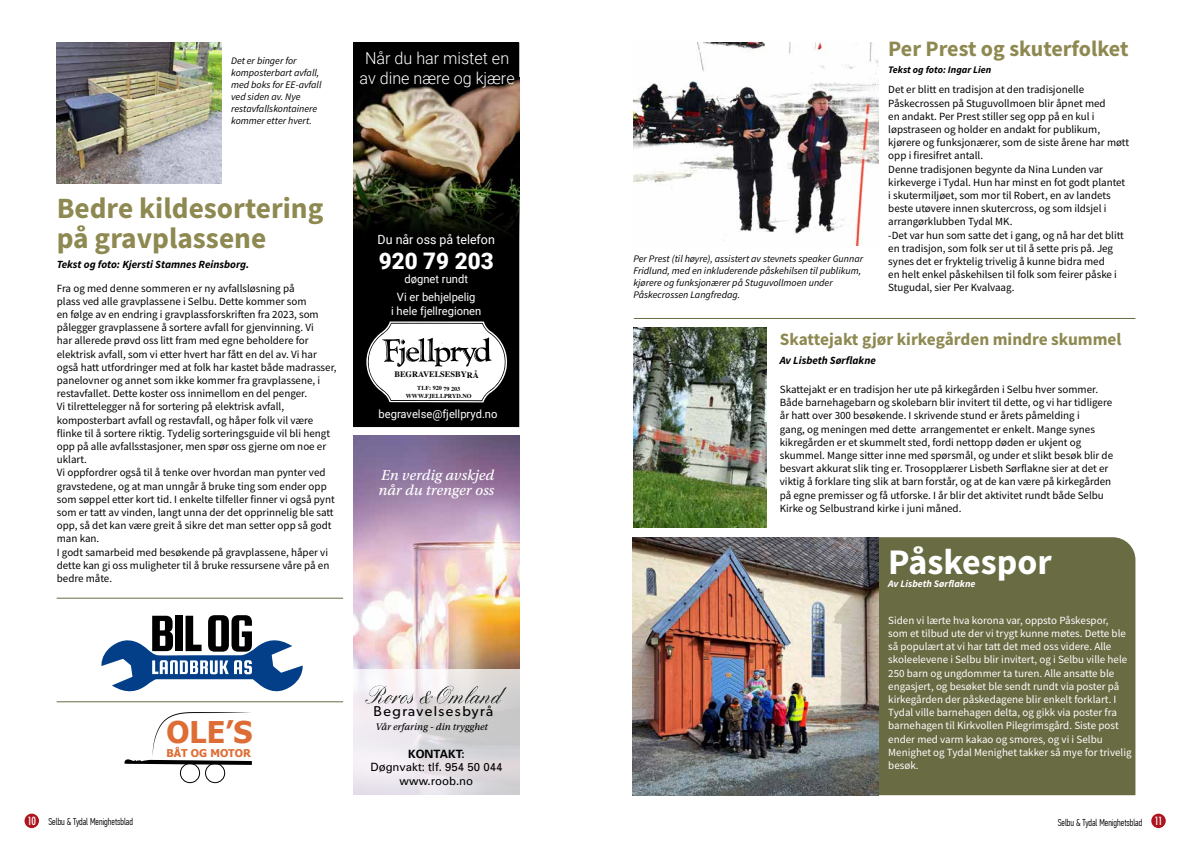
<style>
.page{position:relative;width:1191px;height:842px;background:#fff}
.page>*{position:absolute;margin:0;border:0;box-sizing:border-box;transform-origin:0 0}
.t1{font:700 36px "Source Sans Pro";color:#fff}
.t2{font:700 29.9px "Tahoma";color:#dd6d35}
.t3{font:700 29.4px/29.4px "Source Sans Pro";color:#8e8951}
.t4{font:900 22.8px "Roboto";color:#fff}
.t5{font:700 22.1px "Source Sans Pro";color:#8e8951}
.t6{font:700 17.3px "Source Sans Pro";color:#8e8951}
.t7{font:300 16.5px/19.8px "Roboto";color:#fff;text-align:center}
.t8{font:15.2px/15.2px "Utopia Std Capt It";color:#fff}
.t9{font:14.3px "Gibson";letter-spacing:.1em;color:#000}
.t10{font:12.7px "Roboto";color:#fff}
.t11{font:11.4px/17.5px "Roboto";color:#fff;text-align:center}
.t12{font:11.4px/13.7px "Univers";color:#000;text-align:center}
.t13{font:700 11.4px "Univers";color:#000}
.t14{font:11px/13.2px "Source Sans Pro";color:#000}
.t15{font:11px/13.2px "Source Sans Pro";color:#fff}
.t16{font:italic 700 11px "Source Sans Pro";color:#000}
.t17{font:700 10.8px "Tahoma";color:#dd6d35}
.t18{font:10.1px "Utopia Std Capt It";color:#000}
.t19{font:italic 10px/12px "Source Sans Pro";color:#000}
.t20{font:300 10px "PF Din Text Comp Pro";color:#000}
.t21{font:italic 700 10px "Source Sans Pro";color:#000}
.t22{font:italic 700 10px "Source Sans Pro";color:#fff}
.t23{font:700 8.4px "Times";letter-spacing:-.01em;color:#000}
.t24{font:700 6.1px/7.3px "Times";letter-spacing:-.01em;color:#000;text-align:center}
.s1{font-family:"Futura";font-weight:500;font-stretch:condensed;font-size:11px;color:#fff}
</style>
<div class="page">
<div style="left:25px;top:814px;width:14px;height:14px;background:#af131d;border-radius:50%"></div>
<div style="left:1151px;top:814px;width:14px;height:14px;background:#af131d;border-radius:50%"></div>
<div style="left:878px;top:537px;width:257px;height:258px;background:#696b43"></div>
<img style="left:57px;top:43px;width:164px;height:141px">
<img style="left:634px;top:43px;width:244px;height:202px">
<img style="left:632px;top:537px;width:246px;height:258px">
<div style="left:354px;top:43px;width:165px;height:384px;background:#000"></div>
<svg style="left:366px;top:321px;width:141px;height:82px"></svg>
<img style="left:354px;top:78px;width:165px;height:157px">
<img style="left:354px;top:435px;width:165px;height:234px">
<svg style="left:354px;top:669px;width:165px;height:126px"></svg>
<img style="left:354px;top:681px;width:165px;height:27px">
<img style="left:633px;top:327px;width:133px;height:200px">
<svg style="left:124px;top:712px;width:128px;height:53px"></svg>
<div style="left:180px;top:763px;width:20px;height:20px;border:1px solid #010101;border-radius:50%"></div>
<div style="left:205px;top:763px;width:20px;height:20px;border:1px solid #010101;border-radius:50%"></div>
<svg style="left:101px;top:615px;width:202px;height:77px"></svg>
<hr style="left:634px;top:318px;width:501px;height:1px;background:#696b43">
<hr style="left:57px;top:598px;width:286px;height:1px;background:#696b43">
<hr style="left:57px;top:702px;width:286px;height:1px;background:#696b43">
<p class="t19" style="left:231px;top:54px;width:92px">Det er binger for komposterbart avfall, med boks for EE-avfall ved siden av. Nye restavfallskontainere kommer etter hvert.</p>
<h3 class="t7" style="left:359px;top:48px;width:157px">Når du har mistet en av dine nære og kjære</h3>
<h3 class="t3" style="left:57px;top:193px;width:268px">Bedre kildesortering på gravplassene</h3>
<p class="t16" style="left:57px;top:257px;width:194px">Tekst og foto: Kjersti Stamnes Reinsborg.</p>
<p class="t14" style="left:57px;top:281px;width:281px">Fra og med denne sommeren er ny avfallsløsning på<br>plass ved alle gravplassene i Selbu. Dette kommer som<br>en følge av en endring i gravplassforskriften fra 2023, som pålegger gravplassene å sortere avfall for gjenvinning. Vi<br>har allerede prøvd oss litt fram med egne beholdere for elektrisk avfall, som vi etter hvert har fått en del av. Vi har også hatt utfordringer med at folk har kastet både madrasser, panelovner og annet som ikke kommer fra gravplassene, i restavfallet. Dette koster oss innimellom en del penger.<br>Vi tilrettelegger nå for sortering på elektrisk avfall, komposterbart avfall og restavfall, og håper folk vil være flinke til å sortere riktig. Tydelig sorteringsguide vil bli hengt opp på alle avfallsstasjoner, men spør oss gjerne om noe er uklart.<br>Vi oppfordrer også til å tenke over hvordan man pynter ved gravstedene, og at man unngår å bruke ting som ender opp som søppel etter kort tid. I enkelte tilfeller finner vi også pynt som er tatt av vinden, langt unna der det opprinnelig ble satt opp, så det kan være greit å sikre det man setter opp så godt man kan.<br>I godt samarbeid med besøkende på gravplassene, håper vi dette kan gi oss muligheter til å bruke ressursene våre på en bedre måte.</p>
<p class="t10" style="left:377px;top:231px;width:119px">Du når oss på telefon</p>
<h3 class="t4" style="left:379px;top:245px;width:116px">920 79 203</h3>
<p class="t11" style="left:397px;top:270px;width:80px">døgnet rundt<br>Vi er behjelpelig</p>
<p class="t11" style="left:391px;top:301px;width:92px">i hele fjellregionen</p>
<p class="t23" style="left:394px;top:366px;width:86px">BEGRAVELSESBYRÅ</p>
<p class="t24" style="left:406px;top:384px;width:67px">TLF: 920 79 203<br>WWW.FJELLPRYD.NO</p>
<p class="t11" style="left:378px;top:405px;width:120px">begravelse@fjellpryd.no</p>
<h3 class="t8" style="left:378px;top:467px;width:117px">En verdig avskjed når du trenger oss</h3>
<h2 class="t2" style="left:167px;top:711px;width:87px">OLE’S</h2>
<p class="t17" style="left:166px;top:745px;width:86px">BÅT OG MOTOR</p>
<h3 class="t9" style="left:373px;top:703px;width:121px">Begravelsesbyrå</h3>
<p class="t18" style="left:375px;top:721px;width:114px">Vår erfaring - din trygghet</p>
<p class="t13" style="left:408px;top:746px;width:58px">KONTAKT:</p>
<p class="t12" style="left:370px;top:760px;width:133px">Døgnvakt: tlf. 954 50 044 www.roob.no</p>
<p class="t19" style="left:633px;top:253px;width:231px">Per Prest (til høyre), assistert av stevnets speaker Gunnar Fridlund, med en inkluderende påskehilsen til publikum, kjørere og funksjonærer på Stuguvollmoen under Påskecrossen Langfredag.</p>
<h3 class="t5" style="left:888px;top:34px;width:242px">Per Prest og skuterfolket</h3>
<p class="t21" style="left:888px;top:63px;width:105px">Tekst og foto: Ingar Lien</p>
<p class="t14" style="left:888px;top:83px;width:242px">Det er blitt en tradisjon at den tradisjonelle Påskecrossen på Stuguvollmoen blir åpnet med<br>en andakt. Per Prest stiller seg opp på en kul i løpstraseen og holder en andakt for publikum, kjørere og funksjonærer, som de siste årene har møtt opp i firesifret antall.<br>Denne tradisjonen begynte da Nina Lunden var kirkeverge i Tydal. Hun har minst en fot godt plantet i skutermiljøet, som mor til Robert, en av landets beste utøvere innen skutercross, og som ildsjel i arrangørklubben Tydal MK.<br>-Det var hun som satte det i gang, og nå har det blitt en tradisjon, som folk ser ut til å sette pris på. Jeg synes det er fryktelig trivelig å kunne bidra med<br>en helt enkel påskehilsen til folk som feirer påske i Stugudal, sier Per Kvalvaag.</p>
<h3 class="t6" style="left:780px;top:327px;width:343px">Skattejakt gjør kirkegården mindre skummel</h3>
<p class="t16" style="left:780px;top:352px;width:98px">Av Lisbeth Sørflakne</p>
<p class="t14" style="left:780px;top:383px;width:335px">Skattejakt er en tradisjon her ute på kirkegården i Selbu hver sommer.<br>Både barnehagebarn og skolebarn blir invitert til dette, og vi har tidligere år hatt over 300 besøkende. I skrivende stund er årets påmelding i<br>gang, og meningen med dette arrangementet er enkelt. Mange synes kikregården er et skummelt sted, fordi nettopp døden er ukjent og skummel. Mange sitter inne med spørsmål, og under et slikt besøk blir de besvart akkurat slik ting er. Trosopplærer Lisbeth Sørflakne sier at det er viktig å forklare ting slik at barn forstår, og at de kan være på kirkegården på egne premisser og få utforske. I år blir det aktivitet rundt både Selbu Kirke og Selbustrand kirke i juni måned.</p>
<h1 class="t1" style="left:888px;top:538px;width:165px">Påskespor</h1>
<p class="t22" style="left:888px;top:577px;width:89px">Av Lisbeth Sørflakne</p>
<p class="t15" style="left:888px;top:613px;width:245px">Siden vi lærte hva korona var, oppsto Påskespor,<br>som et tilbud ute der vi trygt kunne møtes. Dette ble så populært at vi har tatt det med oss videre. Alle skoleelevene i Selbu blir invitert, og i Selbu ville hele 250 barn og ungdommer ta turen. Alle ansatte ble engasjert, og besøket ble sendt rundt via poster på kirkegården der påskedagene blir enkelt forklart. I Tydal ville barnehagen delta, og gikk via poster fra barnehagen til Kirkvollen Pilegrimsgård. Siste post ender med varm kakao og smores, og vi i Selbu Menighet og Tydal Menighet takker så mye for trivelig besøk.</p>
<p class="t20" style="left:27px;top:815px;width:107px"><span class="s1">10</span> Selbu &amp; Tydal Menighetsblad</p>
<p class="t20" style="left:1057px;top:817px;width:106px">Selbu &amp; Tydal Menighetsblad <span class="s1">11</span></p>
</div>
